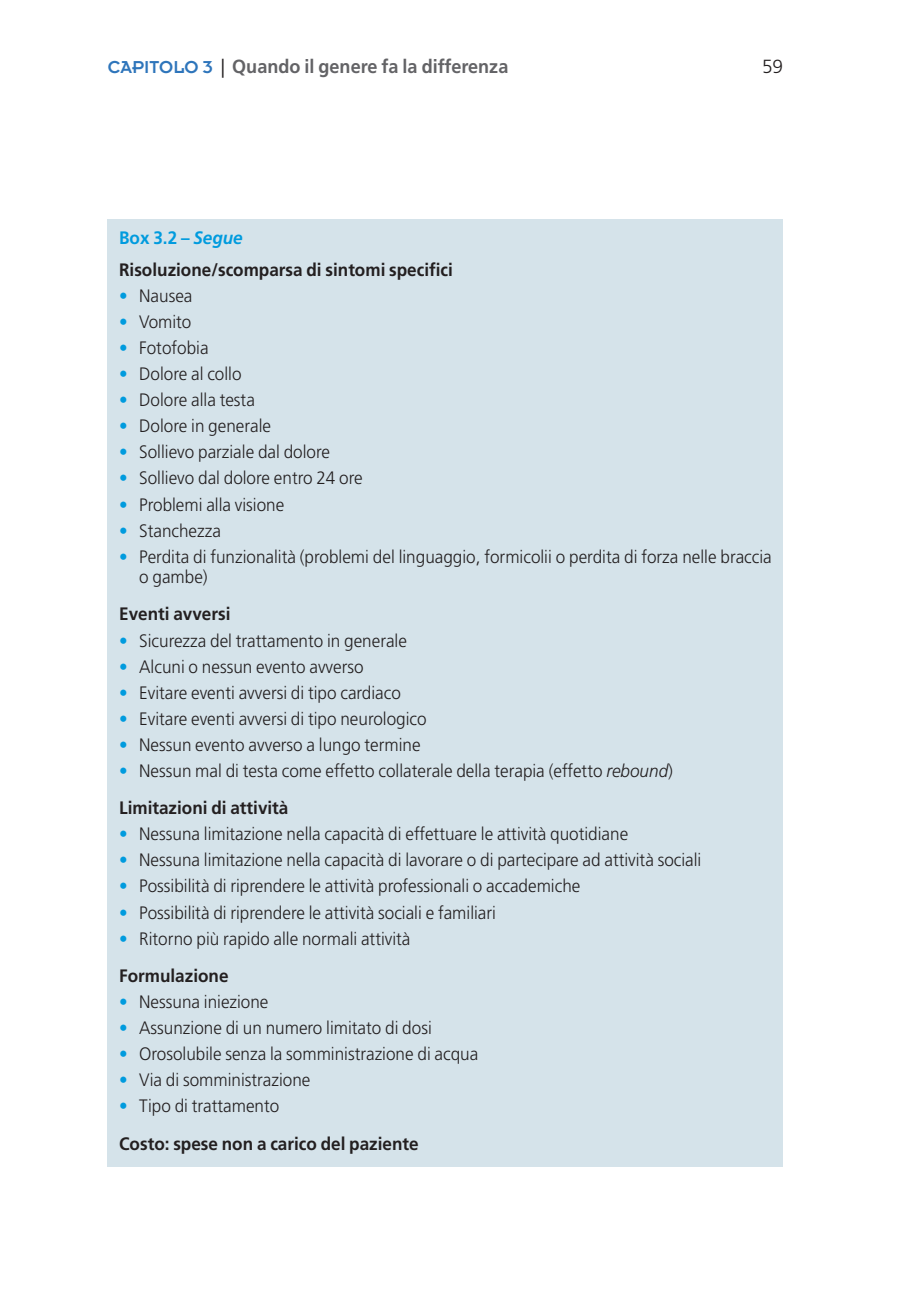
<style>
.page{position:relative;width:908px;height:1304px;background:#fff}
.page>*{position:absolute;margin:0;border:0;box-sizing:border-box;transform-origin:0 0}
.t1{font:700 19px "Frutiger";color:#636366;scale:.95 1}
.t2{font:300 19px "Frutiger";color:#231f20}
.t3{font:300 18px/37.4px "Frutiger";color:#231f20;scale:.95 1}
.t4{font:700 18px/31.8px "Frutiger";color:#231f20;scale:.95 1}
.s1{font-family:"Insignia";font-weight:400;color:#2e75bb}
.s2{font-family:"Insignia A";font-weight:400;color:#2e75bb}
.s3{font-weight:400;font-stretch:condensed;color:#231f20}
.s4{color:#009bde}
.s5{font-style:italic;color:#009bde}
.s6{font-style:italic}
.s7{font-weight:700}
.s8{font-weight:300;color:#009bde}
.s9{font-weight:300}
</style>
<div class="page">
<div style="left:108px;top:219px;width:674px;height:948px;background:#d5e3ea"></div>
<p class="t1" style="left:108px;top:55px;width:423px"><span class="s1">CAPITO</span><span class="s2">LO</span> <span class="s1">3</span> <span class="s3">|</span> Quando il genere fa la differenza</p>
<p class="t2" style="left:761px;top:55px;width:23px">59</p>
<p class="t4" style="left:119px;top:222px;width:352px"><span class="s4">Box 3.2 –</span> <span class="s5">Segue<br></span>Risoluzione/scomparsa di sintomi specifici</p>
<p class="t3" style="left:119px;top:277px;width:79px"><span class="s4">•</span> Nausea</p>
<p class="t3" style="left:119px;top:303px;width:78px"><span class="s4">•</span> Vomito</p>
<p class="t3" style="left:119px;top:329px;width:96px"><span class="s4">•</span> Fotofobia</p>
<p class="t3" style="left:119px;top:355px;width:130px"><span class="s4">•</span> Dolore al collo</p>
<p class="t3" style="left:119px;top:381px;width:144px"><span class="s4">•</span> Dolore alla testa</p>
<p class="t3" style="left:119px;top:407px;width:161px"><span class="s4">•</span> Dolore in generale</p>
<p class="t3" style="left:119px;top:433px;width:223px"><span class="s4">•</span> Sollievo parziale dal dolore</p>
<p class="t3" style="left:119px;top:459px;width:258px"><span class="s4">•</span> Sollievo dal dolore entro 24 ore</p>
<p class="t3" style="left:119px;top:486px;width:175px"><span class="s4">•</span> Problemi alla visione</p>
<p class="t3" style="left:119px;top:512px;width:109px"><span class="s4">•</span> Stanchezza</p>
<p class="t3" style="left:139px;top:546px;width:667px;line-height:20.4px;text-indent:-20px"><span class="s4">•</span> Perdita di funzionalità (problemi del linguaggio, formicolii o perdita di forza nelle braccia o gambe)</p>
<p class="t4" style="left:119px;top:598px;width:119px">Eventi avversi</p>
<p class="t3" style="left:119px;top:622px;width:304px"><span class="s4">•</span> Sicurezza del trattamento in generale</p>
<p class="t3" style="left:119px;top:648px;width:259px"><span class="s4">•</span> Alcuni o nessun evento avverso</p>
<p class="t3" style="left:119px;top:674px;width:298px"><span class="s4">•</span> Evitare eventi avversi di tipo cardiaco</p>
<p class="t3" style="left:119px;top:700px;width:325px"><span class="s4">•</span> Evitare eventi avversi di tipo neurologico</p>
<p class="t3" style="left:119px;top:726px;width:319px"><span class="s4">•</span> Nessun evento avverso a lungo termine</p>
<p class="t3" style="left:119px;top:752px;width:584px"><span class="s4">•</span> Nessun mal di testa come effetto collaterale della terapia (effetto <span class="s6">rebound</span>)<br><span class="s7">Limitazioni di attività</span></p>
<p class="t3" style="left:119px;top:815px;width:537px"><span class="s4">•</span> Nessuna limitazione nella capacità di effettuare le attività quotidiane</p>
<p class="t3" style="left:119px;top:841px;width:614px"><span class="s4">•</span> Nessuna limitazione nella capacità di lavorare o di partecipare ad attività sociali</p>
<p class="t3" style="left:119px;top:867px;width:487px"><span class="s4">•</span> Possibilità di riprendere le attività professionali o accademiche</p>
<p class="t3" style="left:119px;top:894px;width:398px"><span class="s4">•</span> Possibilità di riprendere le attività sociali e familiari</p>
<p class="t3" style="left:119px;top:920px;width:308px"><span class="s4">•</span> Ritorno più rapido alle normali attività<br><span class="s7">Formulazione</span></p>
<p class="t3" style="left:119px;top:983px;width:159px"><span class="s4">•</span> Nessuna iniezione</p>
<p class="t3" style="left:119px;top:1009px;width:330px"><span class="s4">•</span> Assunzione di un numero limitato di dosi</p>
<p class="t3" style="left:119px;top:1035px;width:379px"><span class="s4">•</span> Orosolubile senza la somministrazione di acqua</p>
<p class="t3" style="left:119px;top:1061px;width:203px"><span class="s4">•</span> Via di somministrazione</p>
<p class="t4" style="left:119px;top:1087px;width:317px;line-height:38px"><span class="s8">•</span> <span class="s9">Tipo di trattamento<br></span>Costo: spese non a carico del paziente</p>
</div>
